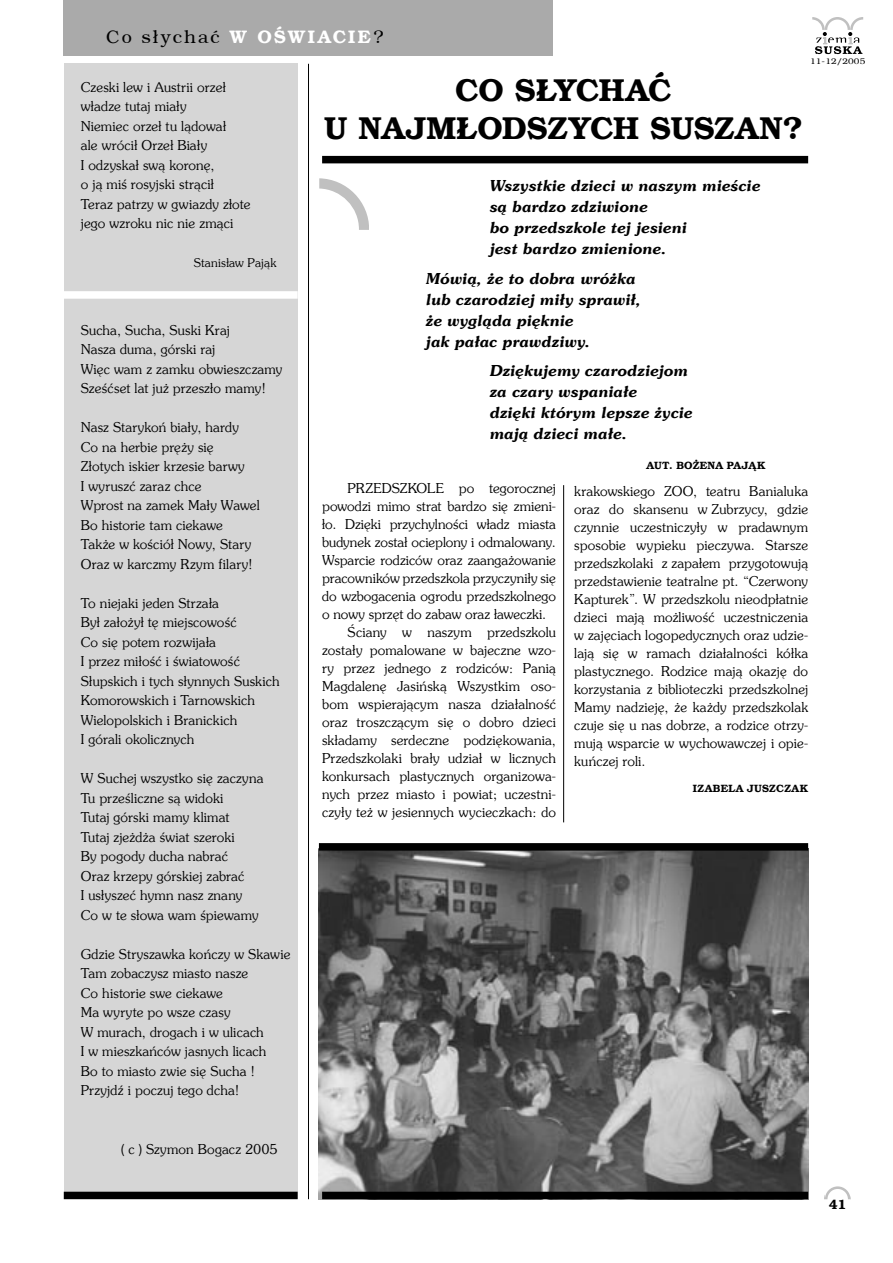
<style>
.page{position:relative;width:893px;height:1263px;background:#fff}
.page>*{position:absolute;margin:0;border:0;box-sizing:border-box;transform-origin:0 0}
.t1{font:700 31.5px "Brooklyn";color:#000}
.t2{font:18px "Brooklyn";letter-spacing:.12em;color:#000}
.Poczatek{font:italic 700 15px "Southern";color:#000}
.Tekst{font:13.5px/18px "Southern";letter-spacing:.01em;color:#000;text-align:justify}
.t3{font:700 13.5px "Brooklyn";color:#000}
.Tekst-2{font:12px "Southern";letter-spacing:.02em;color:#000}
.Poczatek-2{font:700 10.5px "Brooklyn";letter-spacing:.02em;color:#000}
.Tekst-3{font:700 10.5px "Brooklyn";letter-spacing:.035em;color:#000}
.t4{font:8.1px "Brooklyn";letter-spacing:.02em;color:#000;scale:1.11 1}
.s1{font-weight:700;color:#fff}
</style>
<div class="page">
<svg style="left:812px;top:17px;width:51px;height:37px"></svg>
<div style="left:64px;top:0;width:489px;height:55px;background:#aaa"></div>
<svg style="left:825px;top:1186px;width:25px;height:13px"></svg>
<div style="left:64px;top:64px;width:234px;height:1135px;background:#d6d6d6"></div>
<svg style="left:319px;top:178px;width:50px;height:52px"></svg>
<hr style="left:308px;top:64px;width:1px;height:1135px;background:#000">
<hr style="left:563px;top:485px;width:1px;height:337px;background:#000">
<div style="left:322px;top:156px;width:486px;height:7px;background:#000"></div>
<img style="left:319px;top:850px;width:489px;height:349px">
<div style="left:322px;top:1192px;width:486px;height:7px;background:#000"></div>
<div style="left:319px;top:843px;width:489px;height:7px;background:#000"></div>
<div style="left:64px;top:1192px;width:234px;height:7px;background:#000"></div>
<div style="left:64px;top:291px;width:234px;height:8px;background:#fff"></div>
<p class="t2" style="left:106px;top:27px;width:279px">Co słychać <span class="s1">W OŚWIACIE</span>?</p>
<p class="Tekst" style="left:81px;top:78px;width:146px">Czeski lew i Austrii orzeł</p>
<p class="Tekst" style="left:81px;top:97px;width:107px">władze tutaj miały</p>
<p class="Tekst" style="left:81px;top:117px;width:147px">Niemiec orzeł tu lądował</p>
<p class="Tekst" style="left:81px;top:136px;width:128px">ale wrócił Orzeł Biały</p>
<p class="Tekst" style="left:81px;top:156px;width:135px">I odzyskał swą koronę,</p>
<p class="Tekst" style="left:81px;top:175px;width:135px">o ją miś rosyjski strącił</p>
<p class="Tekst" style="left:81px;top:195px;width:171px">Teraz patrzy w gwiazdy złote</p>
<p class="Tekst" style="left:81px;top:214px;width:154px">jego wzroku nic nie zmąci</p>
<p class="Tekst-2" style="left:194px;top:256px;width:84px">Stanisław Pająk</p>
<p class="t4" style="left:810px;top:57px;width:51px">11-12/2005</p>
<p class="t1" style="left:455px;top:71px;width:218px">CO SŁYCHAĆ</p>
<p class="t1" style="left:324px;top:109px;width:481px">U NAJMŁODSZYCH SUSZAN?</p>
<p class="Poczatek" style="left:489px;top:176px;width:272px">Wszystkie dzieci w naszym mieście</p>
<p class="Poczatek" style="left:489px;top:197px;width:160px">są bardzo zdziwione</p>
<p class="Poczatek" style="left:489px;top:218px;width:199px">bo przedszkole tej jesieni</p>
<p class="Poczatek" style="left:489px;top:239px;width:178px">jest bardzo zmienione.</p>
<p class="Poczatek" style="left:425px;top:269px;width:211px">Mówią, że to dobra wróżka</p>
<p class="Poczatek" style="left:425px;top:290px;width:217px">lub czarodziej miły sprawił,</p>
<p class="Poczatek" style="left:425px;top:311px;width:149px">że wygląda pięknie</p>
<p class="Poczatek" style="left:425px;top:332px;width:166px">jak pałac prawdziwy.</p>
<p class="Poczatek" style="left:489px;top:361px;width:200px">Dziękujemy czarodziejom</p>
<p class="Poczatek" style="left:489px;top:382px;width:149px">za czary wspaniałe</p>
<p class="Poczatek" style="left:489px;top:403px;width:204px">dzięki którym lepsze życie</p>
<p class="Poczatek" style="left:489px;top:424px;width:139px">mają dzieci małe.</p>
<p class="Poczatek-2" style="left:646px;top:459px;width:120px">AUT. BOŻENA PAJĄK</p>
<p class="Tekst" style="left:574px;top:481px;width:235px">krakowskiego ZOO, teatru Banialuka oraz do skansenu w Zubrzycy, gdzie czynnie uczestniczyły w pradawnym sposobie wypieku pieczywa. Starsze przedszkolaki z zapałem przygotowują przedstawienie teatralne pt. “Czerwony Kapturek”. W przedszkolu nieodpłatnie dzieci mają możliwość uczestniczenia w zajęciach logopedycznych oraz udzie&shy;lają się w ramach działalności kółka plastycznego. Rodzice mają okazję do korzystania z biblioteczki przedszkolnej Mamy nadzieję, że każdy przedszkolak czuje się u nas dobrze, a rodzice otrzy&shy;mują wsparcie w wychowawczej i opie&shy;kuńczej roli.</p>
<p class="Tekst-3" style="left:693px;top:782px;width:117px">IZABELA JUSZCZAK</p>
<p class="Tekst" style="left:81px;top:321px;width:150px">Sucha, Sucha, Suski Kraj</p>
<p class="Tekst" style="left:81px;top:340px;width:136px">Nasza duma, górski raj</p>
<p class="Tekst" style="left:81px;top:360px;width:203px">Więc wam z zamku obwieszczamy</p>
<p class="Tekst" style="left:81px;top:379px;width:186px">Sześćset lat już przeszło mamy!</p>
<p class="Tekst" style="left:81px;top:418px;width:160px">Nasz Starykoń biały, hardy</p>
<p class="Tekst" style="left:81px;top:438px;width:134px">Co na herbie pręży się</p>
<p class="Tekst" style="left:81px;top:457px;width:165px">Złotych iskier krzesie barwy</p>
<p class="Tekst" style="left:81px;top:477px;width:122px">I wyruszć zaraz chce</p>
<p class="Tekst" style="left:81px;top:496px;width:180px">Wprost na zamek Mały Wawel</p>
<p class="Tekst" style="left:81px;top:516px;width:144px">Bo historie tam ciekawe</p>
<p class="Tekst" style="left:81px;top:535px;width:172px">Także w kościół Nowy, Stary</p>
<p class="Tekst" style="left:81px;top:555px;width:173px">Oraz w karczmy Rzym filary!</p>
<p class="Tekst" style="left:81px;top:594px;width:140px">To niejaki jeden Strzała</p>
<p class="Tekst" style="left:81px;top:613px;width:157px">Był założył tę miejscowość</p>
<p class="Tekst" style="left:81px;top:633px;width:137px">Co się potem rozwijała</p>
<p class="Tekst" style="left:81px;top:652px;width:161px">I przez miłość i światowość</p>
<p class="Tekst" style="left:81px;top:672px;width:200px">Słupskich i tych słynnych Suskich</p>
<p class="Tekst" style="left:81px;top:691px;width:176px">Komorowskich i Tarnowskich</p>
<p class="Tekst" style="left:81px;top:711px;width:158px">Wielopolskich i Branickich</p>
<p class="Tekst" style="left:81px;top:730px;width:115px">I górali okolicznych</p>
<p class="Tekst" style="left:81px;top:769px;width:184px">W Suchej wszystko się zaczyna</p>
<p class="Tekst" style="left:81px;top:789px;width:144px">Tu prześliczne są widoki</p>
<p class="Tekst" style="left:81px;top:808px;width:150px">Tutaj górski mamy klimat</p>
<p class="Tekst" style="left:81px;top:828px;width:155px">Tutaj zjeżdża świat szeroki</p>
<p class="Tekst" style="left:81px;top:847px;width:149px">By pogody ducha nabrać</p>
<p class="Tekst" style="left:81px;top:867px;width:165px">Oraz krzepy górskiej zabrać</p>
<p class="Tekst" style="left:81px;top:886px;width:163px">I usłyszeć hymn nasz znany</p>
<p class="Tekst" style="left:81px;top:906px;width:179px">Co w te słowa wam śpiewamy</p>
<p class="Tekst" style="left:81px;top:945px;width:211px">Gdzie Stryszawka kończy w Skawie</p>
<p class="Tekst" style="left:81px;top:964px;width:169px">Tam zobaczysz miasto nasze</p>
<p class="Tekst" style="left:81px;top:984px;width:144px">Co historie swe ciekawe</p>
<p class="Tekst" style="left:81px;top:1003px;width:151px">Ma wyryte po wsze czasy</p>
<p class="Tekst" style="left:81px;top:1023px;width:185px">W murach, drogach i w ulicach</p>
<p class="Tekst" style="left:81px;top:1042px;width:187px">I w mieszkańców jasnych licach</p>
<p class="Tekst" style="left:81px;top:1062px;width:175px">Bo to miasto zwie się Sucha !</p>
<p class="Tekst" style="left:81px;top:1081px;width:160px">Przyjdź i poczuj tego dcha!</p>
<p class="Tekst" style="left:322px;top:479px;width:235px;text-indent:26px">PRZEDSZKOLE po tegorocznej powodzi mimo strat bardzo się zmieni&shy;ło. Dzięki przychylności władz miasta budynek został ocieplony i odmalowany.<br>Wsparcie rodziców oraz zaangażowanie pracowników przedszkola przyczyniły się do wzbogacenia ogrodu przedszkolnego o nowy sprzęt do zabaw oraz ławeczki.</p>
<p class="Tekst" style="left:322px;top:623px;width:235px;text-indent:26px">Ściany w naszym przedszkolu zostały pomalowane w bajeczne wzo&shy;ry przez jednego z rodziców: Panią Magdalenę Jasińską Wszystkim oso&shy;bom wspierającym nasza działalność oraz troszczącym się o dobro dzieci składamy serdeczne podziękowania, Przedszkolaki brały udział w licznych konkursach plastycznych organizowa&shy;nych przez miasto i powiat; uczestni&shy;czyły też w jesiennych wycieczkach: do</p>
<p class="Tekst" style="left:121px;top:1140px;width:158px">( c ) Szymon Bogacz 2005</p>
<p class="t3" style="left:829px;top:1197px;width:19px">41</p>
</div>
